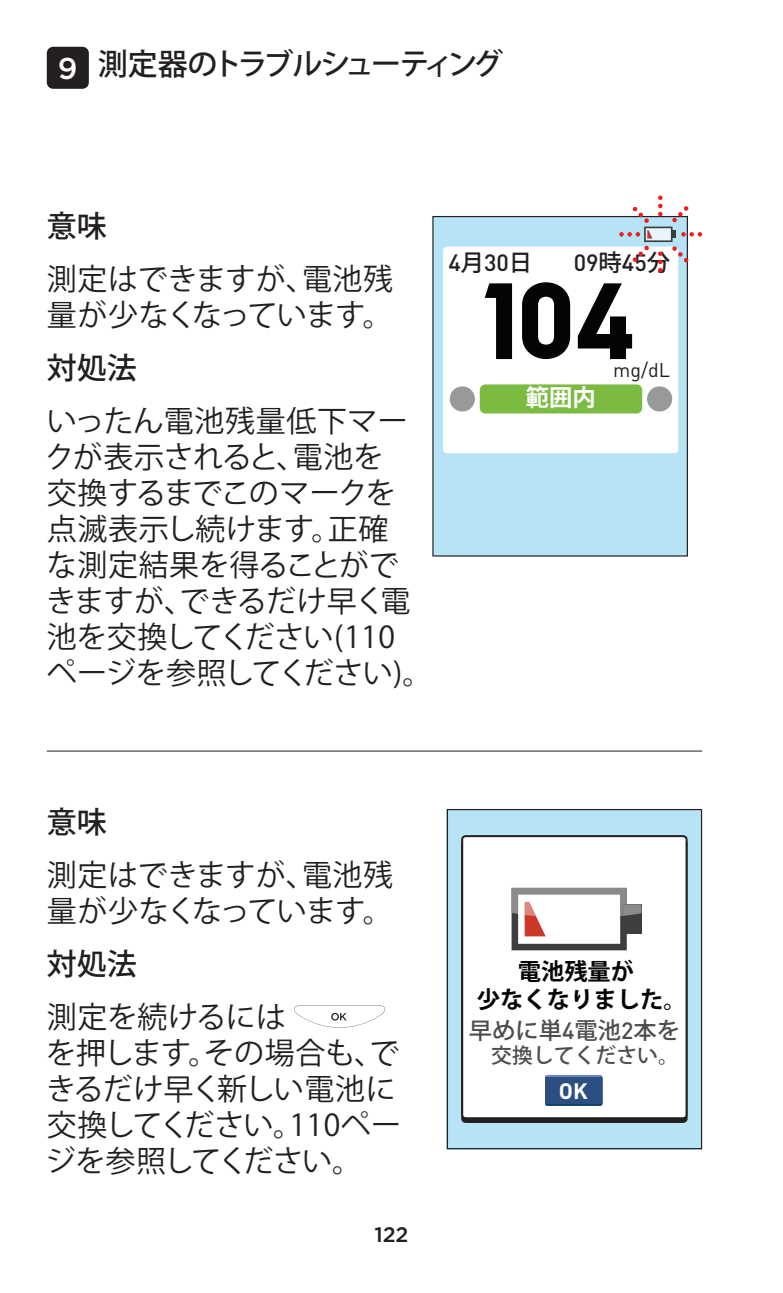
<style>
.page{position:relative;width:783px;height:1293px;background:#fff}
.page>*{position:absolute;margin:0;border:0;box-sizing:border-box;transform-origin:0 0}
.bodyMain{font:30px/36px "Koz Go Pr 6 N";letter-spacing:-.01em;color:#231f20}
.Head_3{font:500 30px "Koz Go Pr 6 N";letter-spacing:-.125em;color:#231f20}
.Head_3-2{font:500 30px "Koz Go Pr 6 N";letter-spacing:-.045em;color:#231f20}
.t1{font:23.4px/27.9px "Koz Go Pro Bold 90 pv RKSJ H";color:#050504;text-align:center}
.t2{font:500 23.4px "DINOT";color:#231f20}
.t3{font:23.4px "Koz Go Pro Medium 90 pv RKSJ H";color:#4d4d4f}
.t4{font:23.4px "Koz Go Pro Bold 90 pv RKSJ H";color:#fff}
.t5{font:700 22.2px "DINOT";color:#fff}
.t6{font:500 21px "Gotham";color:#231f20}
.t7{font:20.7px "Koz Go Pro Medium 90 pv RKSJ H";color:#4d4d4f}
.t8{font:19.5px "DINOT";color:#231f20}
.s1{font-family:"Gotham";color:#fff}
.s2{font-family:"Koz Go Pro Medium 90 pv RKSJ H";font-weight:400}
.s3{font-family:"DINOT";font-weight:500}
</style>
<div class="page">
<div style="left:47px;top:47px;width:42px;height:42px;background:#231f20;border-radius:6px"></div>
<hr style="left:47px;top:750px;width:655px;height:1px;background:#231f20">
<svg style="left:294px;top:1005px;width:91px;height:22px"></svg>
<div style="left:432px;top:216px;width:255px;height:340px;background:#b6e3f5"></div>
<div style="left:443px;top:247px;width:235px;height:206px;background:#fff;border-radius:4px"></div>
<div style="left:479px;top:384px;width:163px;height:29px;background:#7cbb42;border-radius:6px"></div>
<div style="left:449px;top:386px;width:26px;height:25px;background:#989999;border-radius:50%"></div>
<div style="left:647px;top:386px;width:25px;height:25px;background:#989999;border-radius:50%"></div>
<svg style="left:619px;top:195px;width:83px;height:77px"></svg>
<svg style="left:577px;top:283px;width:55px;height:76px"></svg>
<svg style="left:522px;top:282px;width:48px;height:77px"></svg>
<svg style="left:484px;top:283px;width:28px;height:76px"></svg>
<div style="left:446px;top:809px;width:256px;height:340px;background:#b6e3f5"></div>
<div style="left:462px;top:836px;width:224px;height:282px;background:#fff;border-radius:3px"></div>
<div style="left:461px;top:835px;width:226px;height:284px;border:2px solid #231f20;border-radius:3px"></div>
<svg style="left:511px;top:888px;width:130px;height:62px"></svg>
<svg style="left:545px;top:1075px;width:57px;height:31px"></svg>
<div style="left:446px;top:809px;width:256px;height:340px;border:1px solid #231f20"></div>
<p class="Head_3" style="left:58px;top:47px;width:446px"><span class="s1">9</span> 測定器のトラブルシューティング</p>
<p class="Head_3-2" style="left:47px;top:209px;width:61px">意味</p>
<p class="bodyMain" style="left:47px;top:261px;width:348px">測定はできますが、電池残量が少なくなっています。</p>
<p class="Head_3-2" style="left:47px;top:351px;width:91px">対処法</p>
<p class="bodyMain" style="left:45px;top:403px;width:389px">いったん電池残量低下マークが表示されると、電池を<br>交換するまでこのマークを<br>点滅表示し続けます。正確<br>な測定結果を得ることができますが、できるだけ早く電池を交換してください(110<br>ページを参照してください)。</p>
<p class="t2" style="left:448px;top:247px;width:85px">4<span class="s2">月</span>30<span class="s2">日</span></p>
<p class="t2" style="left:573px;top:247px;width:98px">09<span class="s2">時</span>45<span class="s2">分</span></p>
<p class="t8" style="left:613px;top:358px;width:58px">mg/dL</p>
<p class="t4" style="left:526px;top:382px;width:71px">範囲内</p>
<p class="Head_3-2" style="left:47px;top:805px;width:61px">意味</p>
<p class="bodyMain" style="left:47px;top:857px;width:348px">測定はできますが、電池残量が少なくなっています。</p>
<p class="Head_3-2" style="left:47px;top:947px;width:91px">対処法</p>
<p class="bodyMain" style="left:46px;top:999px;width:356px">測定を続けるには<br>を押します。その場合も、できるだけ早く新しい電池に交換してください。110ページを参照してください。</p>
<p class="t6" style="left:374px;top:1220px;width:36px">122</p>
<p class="t1" style="left:477px;top:959px;width:199px">電池残量が<br>少なくなりました｡</p>
<p class="t3" style="left:468px;top:1015px;width:213px">早めに単<span class="s3">4</span>電池<span class="s3">2</span>本を</p>
<p class="t7" style="left:491px;top:1042px;width:179px">交換してください｡</p>
<p class="t5" style="left:558px;top:1076px;width:30px">OK</p>
</div>
